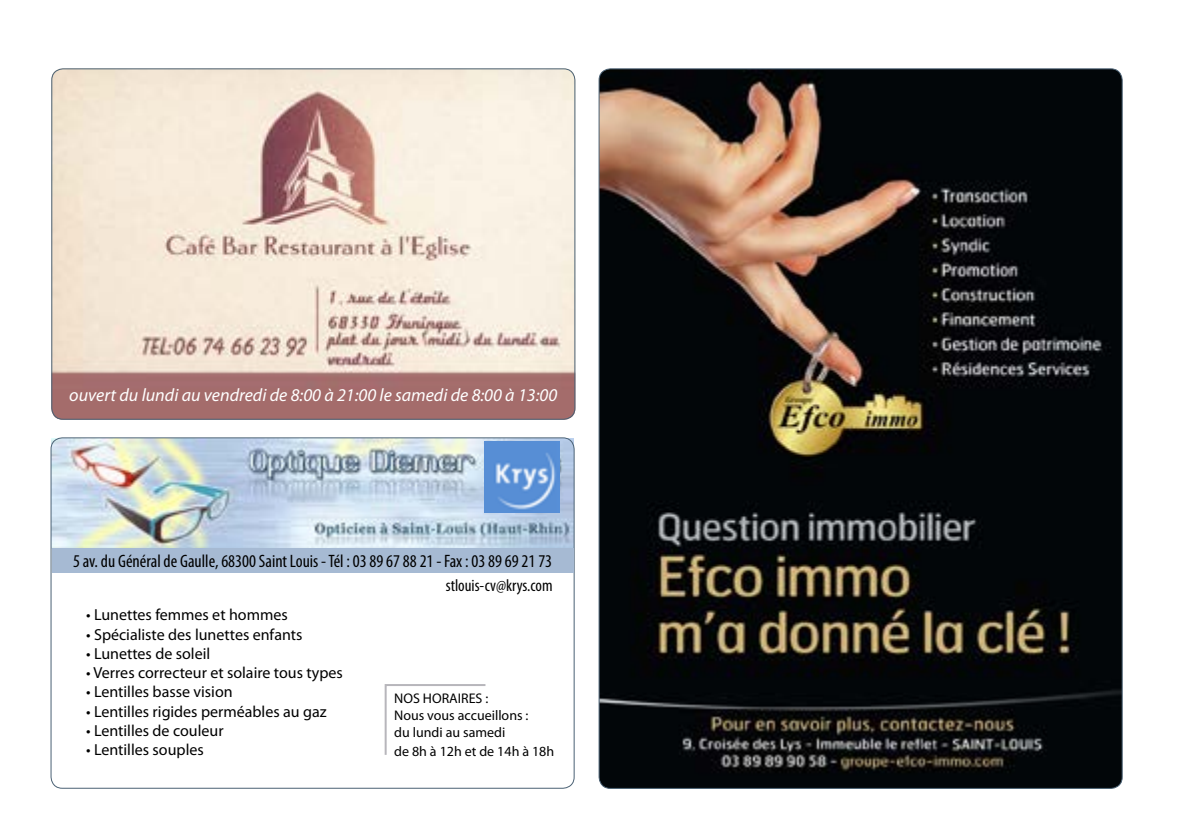
<style>
.page{position:relative;width:1191px;height:840px;background:#fff}
.page>*{position:absolute;margin:0;border:0;box-sizing:border-box;transform-origin:0 0}
.t1{font:condensed 18px "Myriad Pro";color:#000}
.t2{font:italic 18px "Myriad Pro";color:#fff}
.t3{font:condensed 17px "Myriad Pro";color:#000}
.t4{font:16px "Myriad Pro";color:#000}
.t5{font:14px/16.8px "Myriad Pro";color:#000}
</style>
<div class="page">
<img style="left:51px;top:68px;width:524px;height:351px">
<img style="left:599px;top:69px;width:523px;height:719px">
<img style="left:52px;top:438px;width:521px;height:109px">
<div style="left:52px;top:547px;width:521px;height:25px;background:#a6bad3"></div>
<svg style="left:384px;top:684px;width:102px;height:71px"></svg>
<img style="left:484px;top:441px;width:76px;height:71px">
<p class="t2" style="left:69px;top:383px;width:489px">ouvert du lundi au vendredi de 8:00 à 21:00 le samedi de 8:00 à 13:00</p>
<p class="t1" style="left:73px;top:550px;width:480px">5 av. du Général de Gaulle, 68300 Saint Louis - Tél : 03 89 67 88 21 - Fax : 03 89 69 21 73</p>
<p class="t4" style="left:86px;top:605px;width:203px">• Lunettes femmes et hommes</p>
<p class="t4" style="left:86px;top:624px;width:218px">• Spécialiste des lunettes enfants</p>
<p class="t4" style="left:86px;top:643px;width:126px">• Lunettes de soleil</p>
<p class="t4" style="left:86px;top:662px;width:258px">• Verres correcteur et solaire tous types</p>
<p class="t4" style="left:86px;top:681px;width:148px">• Lentilles basse vision</p>
<p class="t4" style="left:86px;top:701px;width:242px">• Lentilles rigides perméables au gaz</p>
<p class="t4" style="left:86px;top:720px;width:139px">• Lentilles de couleur</p>
<p class="t4" style="left:86px;top:739px;width:119px">• Lentilles souples</p>
<p class="t3" style="left:446px;top:574px;width:108px">stlouis-cv@krys.com</p>
<p class="t5" style="left:394px;top:689px;width:136px">NOS HORAIRES :<br>Nous vous accueillons : du lundi au samedi</p>
<p class="t5" style="left:394px;top:742px;width:162px">de 8h à 12h et de 14h à 18h</p>
</div>
